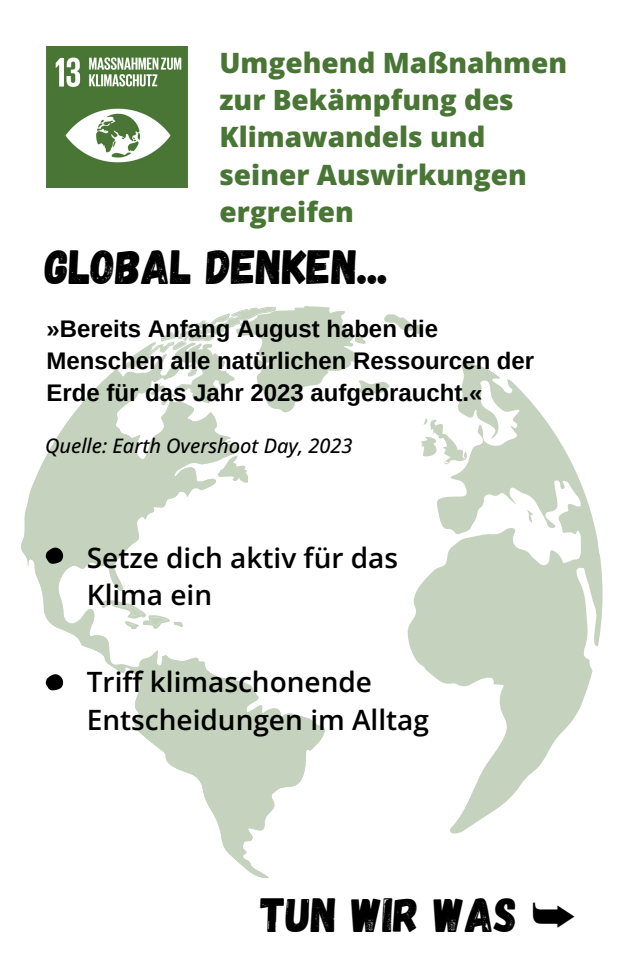
<style>
.page{position:relative;width:624px;height:963px;background:#fff}
.page>*{position:absolute;margin:0;border:0;box-sizing:border-box;transform-origin:0 0}
.t1{font:48px "Gagalin";color:#000}
.t2{font:800 28px/37.2px "Open Sans";color:#497535}
.t3{font:600 28px/37.2px "Open Sans";color:#000}
.t4{font:700 24px/32px "Arimo";color:#000}
.t5{font:italic 500 20px "Open Sans";color:#000}
.s1{font-family:"Free Serif"}
</style>
<div class="page">
<svg style="left:408px;top:360px;width:194px;height:474px"></svg>
<svg style="left:527px;top:510px;width:6px;height:13px"></svg>
<svg style="left:21px;top:366px;width:304px;height:512px"></svg>
<svg style="left:226px;top:440px;width:6px;height:3px"></svg>
<svg style="left:101px;top:600px;width:82px;height:29px"></svg>
<svg style="left:218px;top:455px;width:30px;height:28px"></svg>
<svg style="left:122px;top:306px;width:299px;height:107px"></svg>
<svg style="left:421px;top:419px;width:46px;height:45px"></svg>
<svg style="left:45px;top:546px;width:20px;height:18px"></svg>
<svg style="left:45px;top:673px;width:20px;height:18px"></svg>
<img style="left:47px;top:47px;width:141px;height:141px">
<p class="t2" style="left:219px;top:43px;width:349px">Umgehend Maßnahmen zur Bekämpfung des<br>Klimawandels und seiner Auswirkungen ergreifen</p>
<h1 class="t1" style="left:45px;top:236px;width:345px">GLOBAL DENKEN...</h1>
<p class="t4" style="left:47px;top:313px;width:489px">»Bereits Anfang August haben die<br>Menschen alle natürlichen Ressourcen der<br>Erde für das Jahr 2023 aufgebraucht.«</p>
<p class="t5" style="left:45px;top:432px;width:309px">Quelle: Earth Overshoot Day, 2023</p>
<p class="t3" style="left:87px;top:539px;width:313px">Setze dich aktiv für das<br>Klima ein</p>
<p class="t3" style="left:87px;top:663px;width:344px">Triff klimaschonende<br>Entscheidungen im Alltag</p>
<h1 class="t1" style="left:261px;top:883px;width:317px">TUN WIR WAS <span class="s1">➥</span></h1>
</div>
